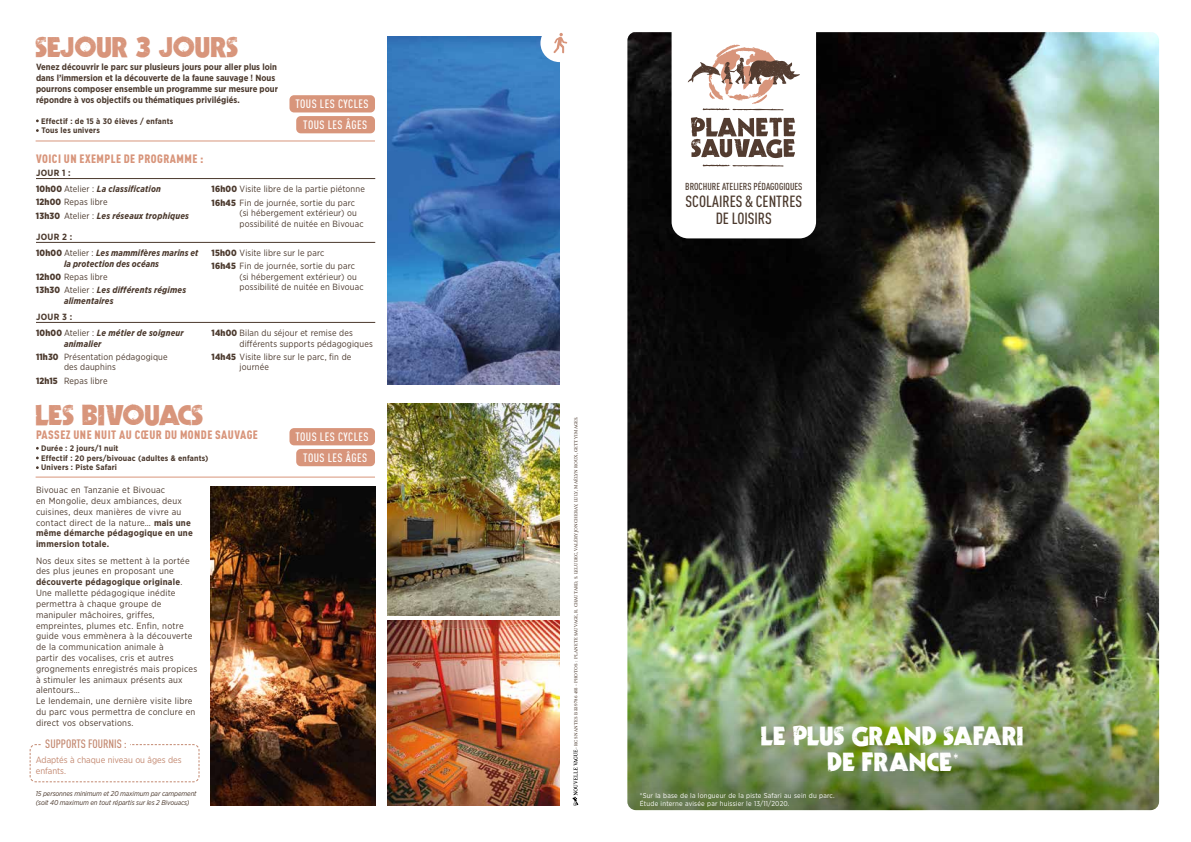
<style>
.page{position:relative;width:1191px;height:842px;background:#fff}
.page>*{position:absolute;margin:0;border:0;box-sizing:border-box;transform-origin:0 0}
.t1{font:25px "Decade Quick";letter-spacing:-.03em;color:#d8957b}
.t2{font:23px/26px "Decade Quick";letter-spacing:-.01em;color:#fff;text-align:center}
.t3{font:500 condensed 16px/17px "DIN Pro";color:#4b392d;text-align:center}
.t4{font:900 condensed 12px "DIN Pro";letter-spacing:.035em;color:#d8957b}
.t5{font:500 condensed 12px "DIN Pro";letter-spacing:.04em;color:#fff}
.t6{font:500 condensed 12px "DIN Pro";color:#c38870}
.t7{font:500 condensed 10px "DIN Pro";color:#4b392d}
.t8{font:9px/10.8px "Gotham Narrow";letter-spacing:.025em;color:#4b392d}
.t9{font:italic 700 9px/16.2px "Gotham Narrow";letter-spacing:.015em;color:#4b392d}
.t10{font:700 9px/10.8px "Gotham Narrow";color:#4b392d}
.t11{font:9px/10.8px "Gotham Narrow";letter-spacing:-.005em;color:#c38870}
.t12{font:700 8px/9.7px "Gotham Narrow";letter-spacing:.02em;color:#4b392d}
.t13{font:7px/8.4px "Gotham Narrow";letter-spacing:.025em;color:#fff}
.t14{font:italic 7px/8.4px "Gotham Narrow";letter-spacing:-.015em;color:#4b392d}
.t15{font:4px "Libre Baskerville";color:#4b392d}
.s1{font-style:normal}
.s2{font-weight:900;font-style:normal}
.s3{font-weight:400;font-style:normal}
.s4{font-weight:700;font-style:italic}
.s5{font-weight:900}
.s6{font-weight:700}
</style>
<div class="page">
<img style="left:627px;top:32px;width:532px;height:607px">
<img style="left:627px;top:639px;width:532px;height:171px">
<img style="left:387px;top:36px;width:172px;height:348px">
<img style="left:387px;top:403px;width:172px;height:212px">
<img style="left:387px;top:620px;width:172px;height:186px">
<img style="left:210px;top:486px;width:165px;height:320px">
<svg style="left:671px;top:32px;width:145px;height:206px"></svg>
<div style="left:540px;top:24px;width:38px;height:38px;background:#fff;border-radius:50%"></div>
<svg style="left:553px;top:33px;width:14px;height:20px"></svg>
<hr style="left:36px;top:477px;width:339px;height:1px;background:#d8957b">
<hr style="left:36px;top:140px;width:339px;height:1px;background:#d8957b">
<hr style="left:36px;top:178px;width:339px;height:1px;background:#4b392d">
<hr style="left:36px;top:242px;width:339px;height:1px;background:#4b392d">
<hr style="left:36px;top:322px;width:339px;height:1px;background:#4b392d">
<div style="left:289px;top:428px;width:86px;height:17px;background:#d8957b;border-radius:5px"></div>
<div style="left:289px;top:95px;width:86px;height:17px;background:#d8957b;border-radius:5px"></div>
<div style="left:296px;top:449px;width:79px;height:17px;background:#d8957b;border-radius:5px"></div>
<div style="left:296px;top:116px;width:79px;height:17px;background:#d8957b;border-radius:5px"></div>
<svg style="left:29px;top:744px;width:171px;height:38px"></svg>
<div style="left:42px;top:737px;width:88px;height:14px;background:#fff"></div>
<svg style="left:572px;top:750px;width:6px;height:56px"></svg>
<h1 class="t1" style="left:36px;top:32px;width:205px">SEJOUR 3 JOURS</h1>
<p class="t10" style="left:36px;top:62px;width:243px">Venez découvrir le parc sur plusieurs jours pour aller plus loin dans l’immersion et la découverte de la faune sauvage ! Nous pourrons composer ensemble un programme sur mesure pour répondre à vos objectifs ou thématiques privilégiés.</p>
<h3 class="t5" style="left:295px;top:95px;width:75px">TOUS LES CYCLES</h3>
<p class="t12" style="left:41px;top:116px;width:134px">Effectif : de 15 à 30 élèves / enfants<br>Tous les univers</p>
<p class="t9" style="left:36px;top:165px;width:126px"><span class="s1">JOUR 1 :<br></span><span class="s2">10h00</span> <span class="s3">Atelier :</span> La classification</p>
<p class="t9" style="left:36px;top:196px;width:154px;line-height:13.3px"><span class="s2">12h00</span> <span class="s3">Repas libre<br></span><span class="s2">13h30</span> <span class="s3">Atelier :</span> Les réseaux trophiques</p>
<h3 class="t4" style="left:36px;top:149px;width:169px">VOICI UN EXEMPLE DE PROGRAMME :</h3>
<p class="t9" style="left:36px;top:228px;width:164px"><span class="s1">JOUR 2 :<br></span><span class="s2">10h00</span> <span class="s3">Atelier :</span> Les mammifères marins et</p>
<p class="t9" style="left:36px;top:257px;width:152px;line-height:13.3px;text-indent:28px">la protection des océans<br><span class="s2">12h00</span> <span class="s3">Repas libre<br></span><span class="s2">13h30</span> <span class="s3">Atelier :</span> Les différents régimes</p>
<p class="t9" style="left:64px;top:292px;width:51px">alimentaires</p>
<p class="t9" style="left:36px;top:309px;width:149px"><span class="s1">JOUR 3 :<br></span><span class="s2">10h00</span> <span class="s3">Atelier :</span> Le métier de soigneur</p>
<p class="t8" style="left:36px;top:336px;width:133px;line-height:13.3px;text-indent:28px"><span class="s4">animalier<br></span><span class="s5">11h30</span> Présentation pédagogique</p>
<p class="t8" style="left:36px;top:360px;width:81px;line-height:13.3px;text-indent:28px">des dauphins<br><span class="s5">12h15</span> Repas libre</p>
<h3 class="t5" style="left:303px;top:116px;width:65px">TOUS LES ÂGES</h3>
<p class="t8" style="left:212px;top:182px;width:155px;line-height:13.3px"><span class="s5">16h00</span> Visite libre de la partie piétonne<br><span class="s5">16h45</span> Fin de journée, sortie du parc</p>
<p class="t8" style="left:240px;top:207px;width:125px;line-height:10.5px">(si hébergement extérieur) ou possibilité de nuitée en Bivouac</p>
<p class="t8" style="left:212px;top:246px;width:145px;line-height:13.3px"><span class="s5">15h00</span> Visite libre sur le parc<br><span class="s5">16h45</span> Fin de journée, sortie du parc</p>
<p class="t8" style="left:240px;top:271px;width:125px;line-height:10.5px">(si hébergement extérieur) ou possibilité de nuitée en Bivouac</p>
<p class="t8" style="left:240px;top:327px;width:135px;line-height:10.5px;text-indent:-28px"><span class="s5">14h00</span> Bilan du séjour et remise des différents supports pédagogiques</p>
<p class="t8" style="left:240px;top:351px;width:113px;line-height:10.5px;text-indent:-28px"><span class="s5">14h45</span> Visite libre sur le parc, fin de journée</p>
<h1 class="t1" style="left:36px;top:399px;width:170px">LES BIVOUACS</h1>
<h3 class="t4" style="left:36px;top:425px;width:223px">PASSEZ UNE NUIT AU CŒUR DU MONDE SAUVAGE</h3>
<p class="t12" style="left:41px;top:443px;width:169px">Durée : 2 jours/1 nuit<br>Effectif : 20 pers/bivouac (adultes &amp; enfants)<br>Univers : Piste Safari</p>
<p class="t8" style="left:36px;top:484px;width:158px">Bivouac en Tanzanie et Bivouac<br>en Mongolie, deux ambiances, deux cuisines, deux manières de vivre au contact direct de la nature… <span class="s6">mais une même démarche pédagogique en une immersion totale.</span></p>
<p class="t8" style="left:36px;top:555px;width:163px">Nos deux sites se mettent à la portée des plus jeunes en proposant une <span class="s6">découverte pédagogique originale</span>.<br>Une mallette pédagogique inédite permettra à chaque groupe de manipuler mâchoires, griffes, empreintes, plumes etc. Enfin, notre guide vous emmènera à la découverte de la communication animale à<br>partir des vocalises, cris et autres grognements enregistrés mais propices à stimuler les animaux présents aux alentours…<br>Le lendemain, une dernière visite libre du parc vous permettra de conclure en direct vos observations.</p>
<h3 class="t6" style="left:45px;top:735px;width:83px">SUPPORTS FOURNIS :</h3>
<p class="t11" style="left:36px;top:754px;width:147px">Adaptés à chaque niveau ou âges des enfants.</p>
<p class="t14" style="left:36px;top:790px;width:162px">15 personnes minimum et 20 maximum par campement (soit 40 maximum en tout répartis sur les 2 Bivouacs)</p>
<h3 class="t5" style="left:295px;top:428px;width:75px">TOUS LES CYCLES</h3>
<h3 class="t5" style="left:303px;top:449px;width:65px">TOUS LES ÂGES</h3>
<p class="t7" style="left:685px;top:179px;width:119px">BROCHURE ATELIERS PÉDAGOGIQUES</p>
<h3 class="t3" style="left:685px;top:191px;width:118px">SCOLAIRES &amp; CENTRES<br>DE LOISIRS</h3>
<p class="t15" style="left:573px;top:749px;width:334px;rotate:-90deg">- RCS NANTES B 339 786 493 - PHOTOS : PLANETE SAUVAGE, R. CHAUTARD, S. LELUDEC, VALÉRY JONCHERAY, LULY, MAËLYN ROUX, GETTY IMAGES.</p>
<h2 class="t2" style="left:761px;top:723px;width:265px">LE PLUS GRAND SAFARI<br>DE FRANCE<sup>*</sup></h2>
<p class="t13" style="left:640px;top:791px;width:196px">*Sur la base de la longueur de la piste Safari au sein du parc.<br>Étude interne avisée par huissier le 13/11/2020.</p>
</div>
